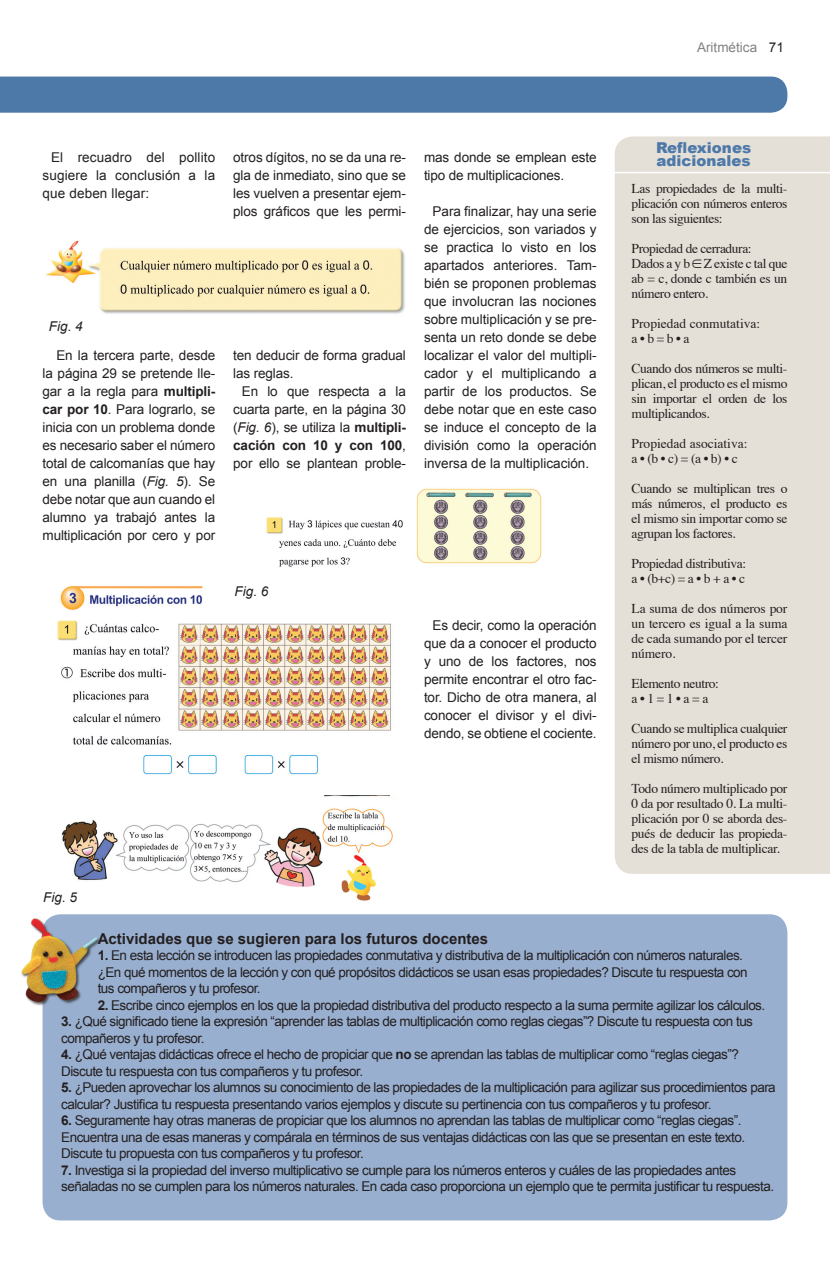
<style>
.page{position:relative;width:830px;height:1263px;background:#fff}
.page>*{position:absolute;margin:0;border:0;box-sizing:border-box;transform-origin:0 0}
.t1{font:700 15px "Arial";color:#231f20}
.t2{font:900 15px/13.5px "Arial";color:#4d79a9}
.t3{font:13.5px/18px "Arial";letter-spacing:-.04em;color:#231f20}
.t4{font:13.5px/15px "Times";letter-spacing:-.03em;color:#231f20;text-align:justify}
.t5{font:13.5px/18px "Arial";letter-spacing:-.01em;color:#231f20}
.t6{font:13.5px/15px "Times";color:#231f20}
.t7{font:italic 13.5px "Arial";color:#231f20}
.t8{font:13.5px "Arial";color:#808285}
.s1{color:#231f20}
.s2{font-weight:700}
.s3{font-style:italic}
</style>
<div class="page">
<img style="left:266px;top:488px;width:276px;height:79px">
<div style="left:43px;top:914px;width:744px;height:306px;background:#99afcf;border-radius:18px"></div>
<img style="left:21px;top:915px;width:80px;height:92px">
<div style="left:0;top:77px;width:787px;height:36px;background:#4d79a9"></div>
<img style="left:45px;top:240px;width:360px;height:74px">
<img style="left:57px;top:586px;width:334px;height:189px">
<img style="left:61px;top:795px;width:332px;height:106px">
<div style="left:614px;top:136px;width:215px;height:738px;background:#e5e0d7"></div>
<hr style="left:606px;top:172px;width:223px;height:1px;background:#fff">
<p class="t8" style="left:696px;top:39px;width:88px">Aritmética <span class="s1">71</span></p>
<p class="t3" style="left:43px;top:148px;width:174px;text-align:justify;text-indent:9px">El recuadro del pollito sugiere la conclusión a la que deben llegar:</p>
<p class="t3" style="left:233px;top:148px;width:174px;text-align:justify">otros dígitos, no se da una re&shy;gla de inmediato, sino que se les vuelven a presentar ejem&shy;plos gráficos que les permi-</p>
<p class="t5" style="left:424px;top:148px;width:174px">mas donde se emplean este tipo de multiplicaciones.</p>
<p class="t3" style="left:424px;top:202px;width:174px;text-align:justify;text-indent:9px">Para finalizar, hay una serie de ejercicios, son variados y se practica lo visto en los apartados anteriores. Tam&shy;bién se proponen problemas que involucran las nociones sobre multiplicación y se pre&shy;senta un reto donde se debe localizar el valor del multipli&shy;cador y el multiplicando a partir de los productos. Se debe notar que en este caso se induce el concepto de la división como la operación inversa de la multiplicación.</p>
<p class="t7" style="left:49px;top:317px;width:35px">Fig. 4</p>
<p class="t3" style="left:43px;top:346px;width:174px;text-align:justify;text-indent:14px">En la tercera parte, desde la página 29 se pretende lle&shy;gar a la regla para <span class="s2">multipli&shy;car por 10</span>. Para lograrlo, se inicia con un problema donde es necesario saber el número total de calcomanías que hay en una planilla (<span class="s3">Fig. 5</span>). Se debe notar que aun cuando el alumno ya trabajó antes la multiplicación por cero y por</p>
<p class="t5" style="left:233px;top:346px;width:174px">ten deducir de forma gradual las reglas.</p>
<p class="t3" style="left:233px;top:382px;width:174px;text-align:justify;text-indent:9px">En lo que respecta a la cuarta parte, en la página 30 (<span class="s3">Fig. 6</span>), se utiliza la <span class="s2">multipli&shy;cación con 10 y con 100</span>, por ello se plantean proble-</p>
<p class="t7" style="left:43px;top:889px;width:35px">Fig. 5</p>
<p class="t7" style="left:234px;top:582px;width:35px">Fig. 6</p>
<p class="t3" style="left:424px;top:616px;width:174px;text-align:justify;text-indent:9px">Es decir, como la operación que da a conocer el producto y uno de los factores, nos permite encontrar el otro fac&shy;tor. Dicho de otra manera, al conocer el divisor y el divi&shy;dendo, se obtiene el cociente.</p>
<p class="t2" style="left:655px;top:140px;width:97px">Reflexiones adicionales</p>
<p class="t4" style="left:631px;top:180px;width:157px">Las propiedades de la multi&shy;plicación con números enteros son las siguientes:</p>
<p class="t4" style="left:631px;top:240px;width:157px;text-align:left">Propiedad de cerradura:<br>Dados a y b ∈ Z existe c tal que ab = c, donde c también es un número entero.</p>
<p class="t6" style="left:631px;top:315px;width:130px">Propiedad conmutativa: a • b = b • a</p>
<p class="t4" style="left:631px;top:360px;width:157px">Cuando dos números se multi&shy;plican, el producto es el mismo sin importar el orden de los multiplicandos.</p>
<p class="t6" style="left:631px;top:435px;width:117px">Propiedad asociativa: a • (b • c) = (a • b) • c</p>
<p class="t4" style="left:631px;top:480px;width:157px">Cuando se multiplican tres o más números, el producto es el mismo sin importar como se agrupan los factores.</p>
<p class="t4" style="left:631px;top:555px;width:116px">Propiedad distributiva: a • (b+c) = a • b + a • c</p>
<p class="t4" style="left:631px;top:600px;width:157px">La suma de dos números por un tercero es igual a la suma de cada sumando por el tercer número.</p>
<p class="t4" style="left:631px;top:675px;width:89px">Elemento neutro: a • 1 = 1 • a = a</p>
<p class="t4" style="left:631px;top:720px;width:157px">Cuando se multiplica cualquier número por uno, el producto es el mismo número.</p>
<p class="t4" style="left:631px;top:780px;width:157px">Todo número multiplicado por 0 da por resultado 0. La multi&shy;plicación por 0 se aborda des&shy;pués de deducir las propieda&shy;des de la tabla de multiplicar.</p>
<p class="t1" style="left:98px;top:929px;width:392px">Actividades que se sugieren para los futuros docentes</p>
<p class="t3" style="left:98px;top:947px;width:651px;line-height:16.5px"><span class="s2">1.</span> En esta lección se introducen las propiedades conmutativa y distributiva de la multiplicación con números naturales. ¿En qué momentos de la lección y con qué propósitos didácticos se usan esas propiedades? Discute tu respuesta con tus compañeros y tu profesor.</p>
<p class="t3" style="left:98px;top:996px;width:668px"><span class="s2">2.</span> Escribe cinco ejemplos en los que la propiedad distributiva del producto respecto a la suma permite agilizar los cálculos.</p>
<p class="t3" style="left:61px;top:1013px;width:693px;line-height:16.5px"><span class="s2">3.</span> ¿Qué significado tiene la expresión “aprender las tablas de multiplicación como reglas ciegas”? Discute tu respuesta con tus compañeros y tu profesor.</p>
<p class="t3" style="left:61px;top:1046px;width:678px;line-height:16.5px"><span class="s2">4.</span> ¿Qué ventajas didácticas ofrece el hecho de propiciar que <span class="s2">no</span> se aprendan las tablas de multiplicar como “reglas ciegas”?<br>Discute tu respuesta con tus compañeros y tu profesor.</p>
<p class="t3" style="left:61px;top:1079px;width:715px;line-height:16.5px"><span class="s2">5.</span> ¿Pueden aprovechar los alumnos su conocimiento de las propiedades de la multiplicación para agilizar sus procedimientos para calcular? Justifica tu respuesta presentando varios ejemplos y discute su pertinencia con tus compañeros y tu profesor.</p>
<p class="t3" style="left:61px;top:1112px;width:685px;line-height:16.5px"><span class="s2">6.</span> Seguramente hay otras maneras de propiciar que los alumnos no aprendan las tablas de multiplicar como “reglas ciegas”.<br>Encuentra una de esas maneras y compárala en términos de sus ventajas didácticas con las que se presentan en este texto.<br>Discute tu propuesta con tus compañeros y tu profesor.</p>
<p class="t3" style="left:61px;top:1162px;width:714px;line-height:16.5px"><span class="s2">7.</span> Investiga si la propiedad del inverso multiplicativo se cumple para los números enteros y cuáles de las propiedades antes señaladas no se cumplen para los números naturales. En cada caso proporciona un ejemplo que te permita justificar tu respuesta.</p>
</div>
